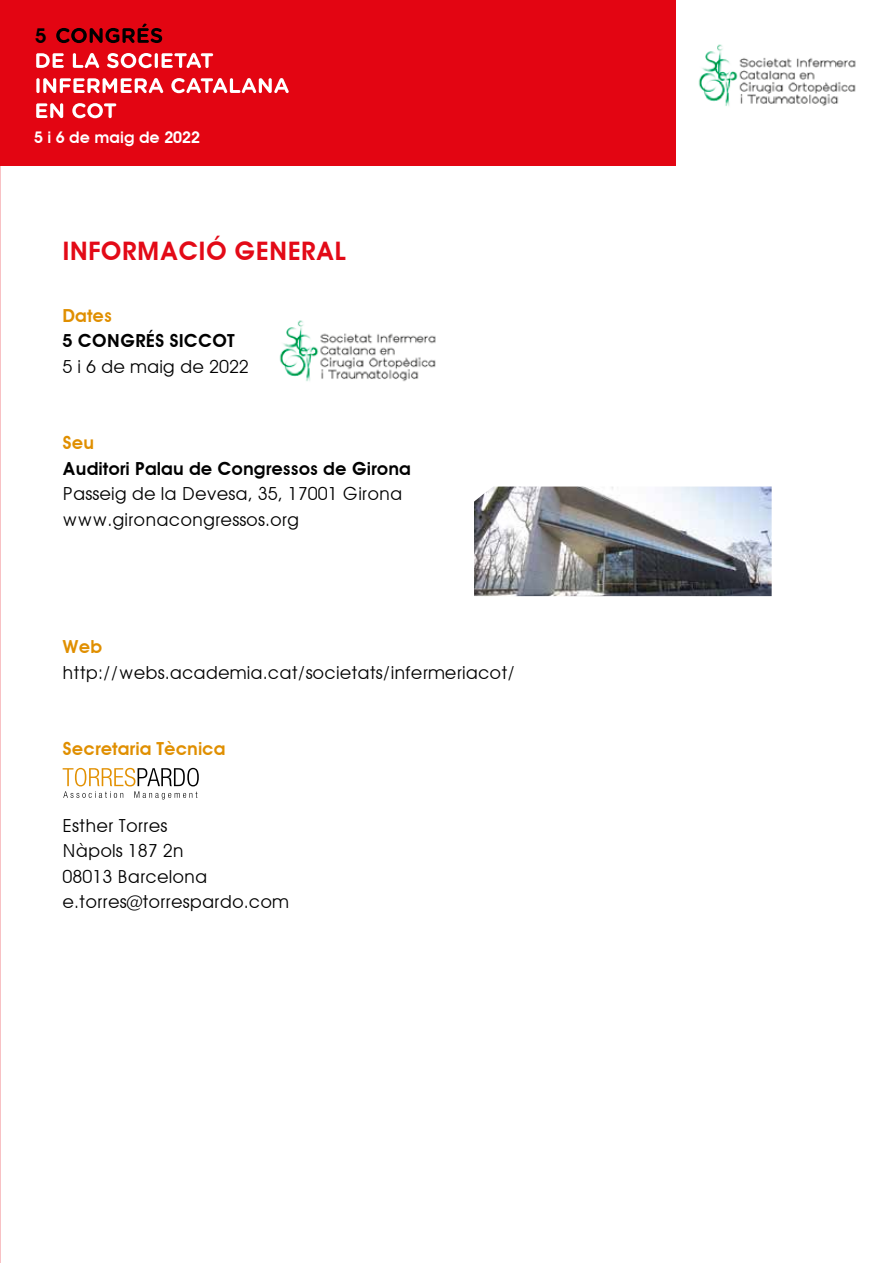
<style>
.page{position:relative;width:893px;height:1263px;background:#fff}
.page>*{position:absolute;margin:0;border:0;box-sizing:border-box;transform-origin:0 0}
.t1{font:600 25.5px "Avant Garde";color:#e30a17}
.t2{font:600 20.4px "Avant Garde";color:#000}
.t3{font:18px/25.5px "Avant Garde";color:#000}
.t4{font:600 18px "Avant Garde";color:#000}
.t5{font:600 18px "Avant Garde";color:#e08f00}
.t6{font:600 16.05px "Avant Garde";color:#fff}
</style>
<div class="page">
<div style="left:0;top:0;width:893px;height:166px;background:#e30512"></div>
<div style="left:676px;top:0;width:217px;height:166px;background:#fff"></div>
<img style="left:698px;top:44px;width:158px;height:62px">
<svg style="left:56px;top:24px;width:106px;height:19px"></svg>
<svg style="left:36px;top:53px;width:28px;height:15px"></svg>
<svg style="left:73px;top:53px;width:26px;height:15px"></svg>
<svg style="left:107px;top:53px;width:45px;height:15px"></svg>
<hr style="left:155px;top:53px;width:3px;height:15px;background:#fff;border-radius:2px">
<svg style="left:162px;top:53px;width:51px;height:15px"></svg>
<svg style="left:36px;top:78px;width:4px;height:15px"></svg>
<svg style="left:43px;top:78px;width:120px;height:15px"></svg>
<svg style="left:171px;top:78px;width:118px;height:15px"></svg>
<svg style="left:36px;top:103px;width:27px;height:15px"></svg>
<svg style="left:72px;top:103px;width:44px;height:15px"></svg>
<svg style="left:63px;top:768px;width:136px;height:31px"></svg>
<img style="left:474px;top:486px;width:298px;height:110px">
<img style="left:279px;top:320px;width:157px;height:62px">
<p class="t2" style="left:35px;top:23px;width:13px">5</p>
<p class="t6" style="left:34px;top:128px;width:168px">5 i 6 de maig de 2022</p>
<h1 class="t1" style="left:62px;top:236px;width:285px">INFORMACIÓ GENERAL</h1>
<p class="t5" style="left:63px;top:304px;width:51px">Dates</p>
<p class="t4" style="left:63px;top:330px;width:174px">5 CONGRÉS SICCOT</p>
<p class="t3" style="left:63px;top:353px;width:188px">5 i 6 de maig de 2022</p>
<p class="t5" style="left:63px;top:432px;width:33px">Seu</p>
<p class="t4" style="left:63px;top:457px;width:350px">Auditori Palau de Congressos de Girona</p>
<p class="t3" style="left:63px;top:481px;width:341px">Passeig de la Devesa, 35, 17001 Girona www.gironacongressos.org</p>
<p class="t5" style="left:63px;top:636px;width:41px">Web</p>
<p class="t3" style="left:63px;top:659px;width:454px">http://webs.academia.cat/societats/infermeriacot/</p>
<p class="t5" style="left:63px;top:738px;width:165px">Secretaria Tècnica</p>
<p class="t3" style="left:63px;top:812px;width:228px">Esther Torres<br>Nàpols 187 2n<br>08013 Barcelona e.torres@torrespardo.com</p>
</div>
